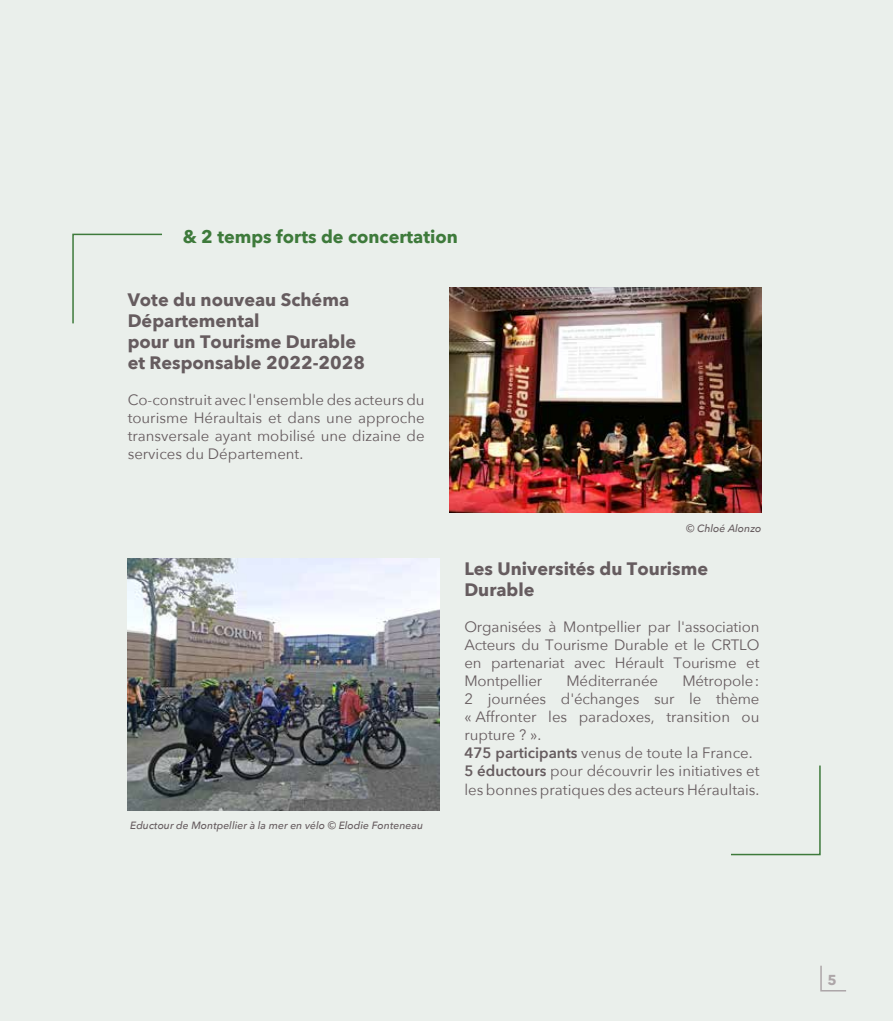
<style>
.page{position:relative;width:893px;height:1021px;background:#fff}
.page>*{position:absolute;margin:0;border:0;box-sizing:border-box;transform-origin:0 0}
.t1{font:700 18px/21px "Avenir Next";color:#665c5f}
.t2{font:700 18px "Avenir Next";color:#3e7a3b}
.t3{font:15px/18px "Avenir Next";color:#665c5f;text-align:justify}
.t4{font:700 14.4px "Avenir Next";color:#ada6a8}
.t5{font:italic 500 10.5px "Avenir Next";color:#665c5f}
.s1{font-weight:600}
</style>
<div class="page">
<div style="left:0;top:0;width:893px;height:1020px;background:#eaefeb"></div>
<svg style="left:820px;top:965px;width:26px;height:27px"></svg>
<svg style="left:731px;top:765px;width:90px;height:91px"></svg>
<svg style="left:72px;top:233px;width:90px;height:91px"></svg>
<img style="left:449px;top:287px;width:312px;height:225px">
<img style="left:128px;top:558px;width:312px;height:252px">
<p class="t2" style="left:183px;top:221px;width:277px">&amp; 2 temps forts de concertation</p>
<p class="t1" style="left:128px;top:288px;width:239px">Vote du nouveau Schéma<br>Départemental<br>pour un Tourisme Durable et Responsable 2022-2028</p>
<p class="t3" style="left:128px;top:390px;width:299px">Co-construit avec l'ensemble des acteurs du tourisme Héraultais et dans une approche transversale ayant mobilisé une dizaine de services du Département.</p>
<p class="t5" style="left:130px;top:816px;width:294px">Eductour de Montpellier à la mer en vélo © Elodie Fonteneau</p>
<p class="t5" style="left:686px;top:519px;width:77px">© Chloé Alonzo</p>
<p class="t1" style="left:464px;top:558px;width:245px">Les Universités du Tourisme<br>Durable</p>
<p class="t3" style="left:464px;top:617px;width:297px">Organisées à Montpellier par l'association Acteurs du Tourisme Durable et le CRTLO en partenariat avec Hérault Tourisme et Montpellier</p>
<p class="t3" style="left:464px;top:671px;width:297px;text-align:left;text-indent:218px">Métropole:<br>2 journées d'échanges sur le thème « Affronter les paradoxes, transition ou rupture ? ».<br><span class="s1">475 participants</span> venus de toute la France.<br><span class="s1">5 éductours</span> pour découvrir les initiatives et les bonnes pratiques des acteurs Héraultais.</p>
<p class="t3" style="left:566px;top:671px;width:93px">Méditerranée</p>
<p class="t4" style="left:827px;top:967px;width:11px">5</p>
</div>
